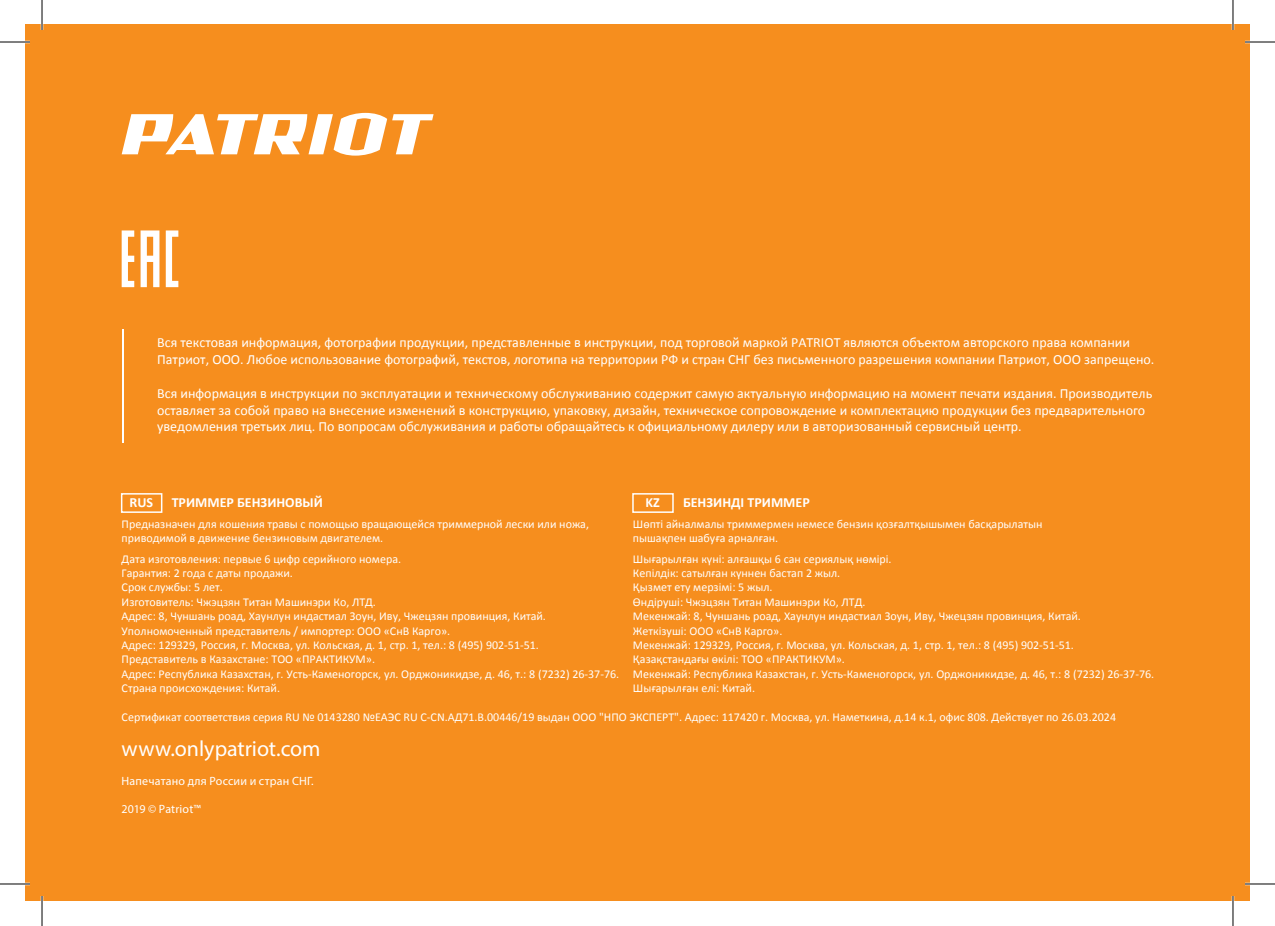
<style>
.page{position:relative;width:1275px;height:926px;background:#fff}
.page>*{position:absolute;margin:0;border:0;box-sizing:border-box;transform-origin:0 0}
.t1{font:22px "Myriad Pro";color:#fff}
.t2{font:14px/16.8px "Calibri";color:#fff}
.t3{font:700 14px "Calibri";color:#fff}
.t4{font:12px/14.4px "Calibri";color:#fff}
.t5{font:12px "Myriad Pro";letter-spacing:.015em;color:#fff}
</style>
<div class="page">
<div style="left:25px;top:25px;width:1225px;height:876px;background:#f68e1e"></div>
<svg style="left:121px;top:112px;width:313px;height:44px"></svg>
<svg style="left:122px;top:230px;width:56px;height:57px"></svg>
<div style="left:632px;top:493px;width:42px;height:20px;border:2px solid #fff"></div>
<hr style="left:122px;top:329px;width:1px;height:114px;background:#fff">
<div style="left:121px;top:493px;width:41px;height:20px;border:2px solid #fff"></div>
<hr style="left:0;top:41px;width:30px;height:2px;background:#fff">
<hr style="left:1245px;top:41px;width:30px;height:2px;background:#fff">
<hr style="left:0;top:883px;width:30px;height:2px;background:#fff">
<hr style="left:1245px;top:883px;width:30px;height:2px;background:#fff">
<hr style="left:41px;top:0;width:2px;height:30px;background:#fff">
<hr style="left:41px;top:896px;width:2px;height:30px;background:#fff">
<hr style="left:1231px;top:0;width:3px;height:30px;background:#fff">
<hr style="left:1231px;top:896px;width:3px;height:30px;background:#fff">
<hr style="left:0;top:42px;width:30px;height:1px;background:#000">
<hr style="left:1245px;top:42px;width:30px;height:1px;background:#000">
<hr style="left:0;top:884px;width:30px;height:1px;background:#000">
<hr style="left:1245px;top:884px;width:30px;height:1px;background:#000">
<hr style="left:42px;top:0;width:1px;height:30px;background:#000">
<hr style="left:42px;top:896px;width:1px;height:30px;background:#000">
<hr style="left:1232px;top:0;width:1px;height:30px;background:#000">
<hr style="left:1232px;top:896px;width:1px;height:30px;background:#000">
<p class="t2" style="left:157px;top:334px;width:998px">Вся текстовая информация, фотографии продукции, представленные в инструкции, под торговой маркой PATRIOT являются объектом авторского права компании<br>Патриот, ООО. Любое использование фотографий, текстов, логотипа на территории РФ и стран СНГ без письменного разрешения компании Патриот, ООО запрещено.</p>
<p class="t2" style="left:157px;top:385px;width:996px">Вся информация в инструкции по эксплуатации и техническому обслуживанию содержит самую актуальную информацию на момент печати издания. Производитель оставляет за собой право на внесение изменений в конструкцию, упаковку, дизайн, техническое сопровождение и комплектацию продукции без предварительного уведомления третьих лиц. По вопросам обслуживания и работы обращайтесь к официальному дилеру или в авторизованный сервисный центр.</p>
<p class="t3" style="left:172px;top:494px;width:153px">ТРИММЕР БЕНЗИНОВЫЙ</p>
<p class="t4" style="left:122px;top:517px;width:469px">Предназначен для кошения травы с помощью вращающейся триммерной лески или ножа, приводимой в движение бензиновым двигателем.</p>
<p class="t4" style="left:122px;top:551px;width:499px">Дата изготовления: первые 6 цифр серийного номера.<br>Гарантия: 2 года с даты продажи.<br>Срок службы: 5 лет.<br>Изготовитель: Чжэцзян Титан Машинэри Ко, ЛТД.<br>Адрес: 8, Чуншань роад, Хаунлун индастиал Зоун, Иву, Чжецзян провинция, Китай.<br>Уполномоченный представитель / импортер: ООО «СнВ Карго».<br>Адрес: 129329, Россия, г. Москва, ул. Кольская, д. 1, стр. 1, тел.: 8 (495) 902-51-51.<br>Представитель в Казахстане: ТОО «ПРАКТИКУМ».<br>Адрес: Республика Казахстан, г. Усть-Каменогорск, ул. Орджоникидзе, д. 46, т.: 8 (7232) 26-37-76.<br>Страна происхождения: Китай.</p>
<p class="t4" style="left:122px;top:710px;width:996px">Сертификат соответствия серия RU № 0143280 №EAЭC RU C-CN.АД71.B.00446/19 выдан ООО "НПО ЭКСПЕРТ". Адрес: 117420 г. Москва, ул. Наметкина, д.14 к.1, офис 808. Действует по 26.03.2024</p>
<p class="t3" style="left:645px;top:494px;width:16px">KZ</p>
<p class="t3" style="left:683px;top:494px;width:128px">БЕНЗИНДІ ТРИММЕР</p>
<p class="t4" style="left:633px;top:517px;width:411px">Шөпті айналмалы триммермен немесе бензин қозғалтқышымен басқарылатын пышақпен шабуға арналған.</p>
<p class="t4" style="left:633px;top:551px;width:523px">Шығарылған күні: алғашқы 6 сан сериялық нөмірі.<br>Кепілдік: сатылған күннен бастап 2 жыл.<br>Қызмет ету мерзімі: 5 жыл.<br>Өндіруші: Чжэцзян Титан Машинэри Ко, ЛТД.<br>Мекенжай: 8, Чуншань роад, Хаунлун индастиал Зоун, Иву, Чжецзян провинция, Китай.<br>Жеткiзушi: ООО «СнВ Карго».<br>Мекенжай: 129329, Россия, г. Москва, ул. Кольская, д. 1, стр. 1, тел.: 8 (495) 902-51-51.<br>Қазақстандағы өкілі: ТОО «ПРАКТИКУМ».<br>Мекенжай: Республика Казахстан, г. Усть-Каменогорск, ул. Орджоникидзе, д. 46, т.: 8 (7232) 26-37-76.<br>Шығарылған елі: Китай.</p>
<p class="t3" style="left:130px;top:494px;width:25px">RUS</p>
<p class="t1" style="left:122px;top:735px;width:200px">www.onlypatriot.com</p>
<p class="t5" style="left:122px;top:773px;width:194px">Напечатано для России и стран СНГ.</p>
<p class="t5" style="left:122px;top:802px;width:81px">2019 © Patriot™</p>
</div>
